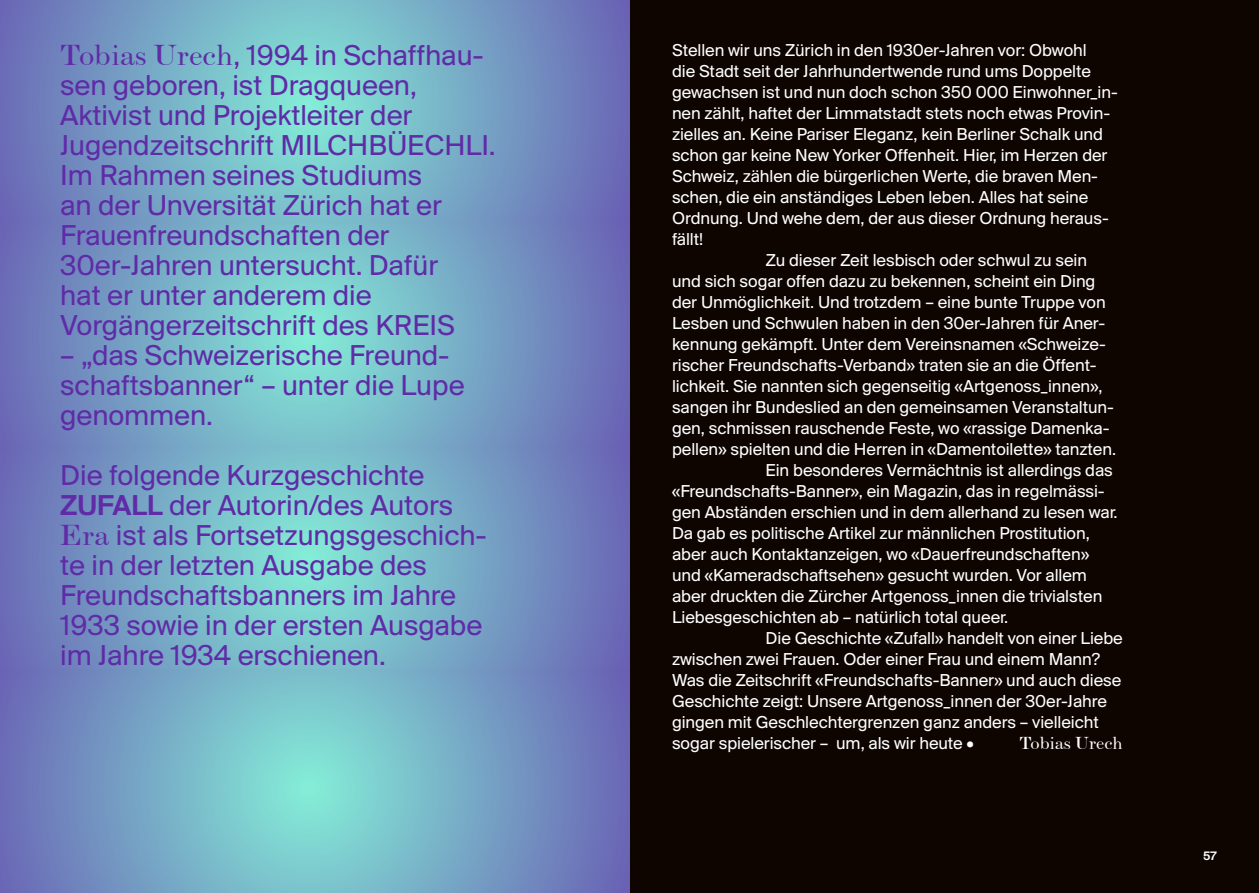
<style>
.page{position:relative;width:1259px;height:893px;background:#fff}
.page>*{position:absolute;margin:0;border:0;box-sizing:border-box;transform-origin:0 0}
.t1{font:30px/30px "Suisse BP Intl";letter-spacing:-.005em;color:#5f2ba7}
.t2{font:18px "Suisse BP Intl";letter-spacing:-.005em;color:#fff}
.t3{font:18px "Scotch Roman";letter-spacing:-.005em;color:#fff}
.t4{font:12.75px "Suisse BP Intl Antique";color:#fff}
.s1{font-family:"Scotch Roman"}
.s2{font-family:"Suisse BP Intl Antique"}
.s3{font-weight:300}
.s4{font-family:"Scotch Roman";font-size:12px;color:#1a1a18}
</style>
<div class="page">
<div style="left:629px;top:0;width:630px;height:893px;background:#0e0400"></div>
<svg style="left:0;top:0;width:629px;height:223px;background:#76a4c4"></svg>
<svg style="left:0;top:223px;width:629px;height:223px;background:#76a4c4"></svg>
<svg style="left:0;top:446px;width:629px;height:224px;background:#76a4c4"></svg>
<svg style="left:0;top:670px;width:629px;height:223px;background:#76a4c4"></svg>
<p class="t1" style="left:60px;top:39px;width:437px"><span class="s1">Tobias Urech</span>, 1994 in Schaffhau&shy;sen geboren, ist Dragqueen,<br>Aktivist und Projektleiter der<br>Jugendzeitschrift MILCHBÜECHLI.<br>Im Rahmen seines Studiums<br>an der Unversität Zürich hat er<br>Frauenfreundschaften der<br>30er-Jahren untersucht. Dafür<br>hat er unter anderem die<br>Vorgängerzeitschrift des KREIS</p>
<h1 class="t1" style="left:60px;top:339px;width:406px">– „das Schweizerische Freund&shy;schaftsbanner“ – unter die Lupe genommen.</h1>
<h1 class="t1" style="left:60px;top:459px;width:428px">Die folgende Kurzgeschichte<br><span class="s2">ZUFALL</span> der Autorin/des Autors<br><span class="s1">Era</span> ist als Fortsetzungsgeschich&shy;te in der letzten Ausgabe des<br>Freundschaftsbanners im Jahre<br>1933 sowie in der ersten Ausgabe im Jahre 1934 erschienen.</h1>
<p class="t2" style="left:672px;top:39px;width:416px">Stellen wir uns Zürich in den 1930er-Jahren vor: Obwohl</p>
<p class="t2" style="left:672px;top:60px;width:420px">die Stadt seit der Jahrhundertwende rund ums Doppelte</p>
<p class="t2" style="left:672px;top:81px;width:447px">gewachsen ist und nun doch schon 350 000 Einwohner_in-</p>
<p class="t2" style="left:672px;top:102px;width:439px">nen zählt, haftet der Limmatstadt stets noch etwas Provin-</p>
<p class="t2" style="left:672px;top:123px;width:432px">zielles an. Keine Pariser Eleganz, kein Berliner Schalk und</p>
<p class="t2" style="left:672px;top:144px;width:437px">schon gar keine New Yorker Offenheit. Hier, im Herzen der</p>
<p class="t2" style="left:672px;top:165px;width:427px">Schweiz, zählen die bürgerlichen Werte, die braven Men-</p>
<p class="t2" style="left:672px;top:186px;width:418px">schen, die ein anständiges Leben leben. Alles hat seine</p>
<p class="t2" style="left:672px;top:207px;width:438px">Ordnung. Und wehe dem, der aus dieser Ordnung heraus-</p>
<p class="t2" style="left:672px;top:228px;width:33px">fällt!</p>
<p class="t2" style="left:765px;top:249px;width:323px">Zu dieser Zeit lesbisch oder schwul zu sein</p>
<p class="t2" style="left:672px;top:270px;width:425px">und sich sogar offen dazu zu bekennen, scheint ein Ding</p>
<p class="t2" style="left:672px;top:291px;width:435px">der Unmöglichkeit. Und trotzdem – eine bunte Truppe von</p>
<p class="t2" style="left:672px;top:312px;width:435px">Lesben und Schwulen haben in den 30er-Jahren für Aner-</p>
<p class="t2" style="left:672px;top:333px;width:435px">kennung gekämpft. Unter dem Vereinsnamen «Schweize-</p>
<p class="t2" style="left:672px;top:354px;width:426px">rischer Freundschafts-Verband» traten sie an die Öffent-</p>
<p class="t2" style="left:672px;top:376px;width:432px">lichkeit. Sie nannten sich gegenseitig «Artgenoss_innen»,</p>
<p class="t2" style="left:672px;top:397px;width:443px">sangen ihr Bundeslied an den gemeinsamen Veranstaltun-</p>
<p class="t2" style="left:672px;top:418px;width:439px">gen, schmissen rauschende Feste, wo «rassige Damenka-</p>
<p class="t2" style="left:672px;top:439px;width:446px">pellen» spielten und die Herren in «Damentoilette» tanzten.</p>
<p class="t2" style="left:765px;top:460px;width:349px">Ein besonderes Vermächtnis ist allerdings das</p>
<p class="t2" style="left:672px;top:481px;width:434px">«Freundschafts-Banner», ein Magazin, das in regelmässi-</p>
<p class="t2" style="left:672px;top:502px;width:447px">gen Abständen erschien und in dem allerhand zu lesen war.</p>
<p class="t2" style="left:672px;top:523px;width:419px">Da gab es politische Artikel zur männlichen Prostitution,</p>
<p class="t2" style="left:672px;top:544px;width:418px">aber auch Kontaktanzeigen, wo «Dauerfreundschaften»</p>
<p class="t2" style="left:672px;top:565px;width:416px">und «Kameradschaftsehen» gesucht wurden. Vor allem</p>
<p class="t2" style="left:672px;top:586px;width:432px">aber druckten die Zürcher Artgenoss_innen die trivialsten</p>
<p class="t2" style="left:672px;top:607px;width:337px">Liebesgeschichten ab – natürlich total queer.</p>
<p class="t2" style="left:765px;top:628px;width:359px">Die Geschichte «Zufall» handelt von einer Liebe</p>
<p class="t2" style="left:672px;top:649px;width:429px">zwischen zwei Frauen. Oder einer Frau und einem Mann?</p>
<p class="t2" style="left:672px;top:670px;width:451px">Was die Zeitschrift «Freundschafts-Banner» und auch diese</p>
<p class="t2" style="left:672px;top:691px;width:436px">Geschichte zeigt: Unsere Artgenoss_innen der 30er-Jahre</p>
<p class="t2" style="left:672px;top:712px;width:428px">gingen mit Geschlechtergrenzen ganz anders – vielleicht</p>
<p class="t2" style="left:672px;top:733px;width:304px">sogar spielerischer – um, als wir heute <span class="s3">•</span></p>
<p class="t3" style="left:1019px;top:733px;width:105px">Tobias Urech</p>
<p class="t4" style="left:1203px;top:848px;width:15px"><span class="s4">L</span>5 7</p>
</div>
